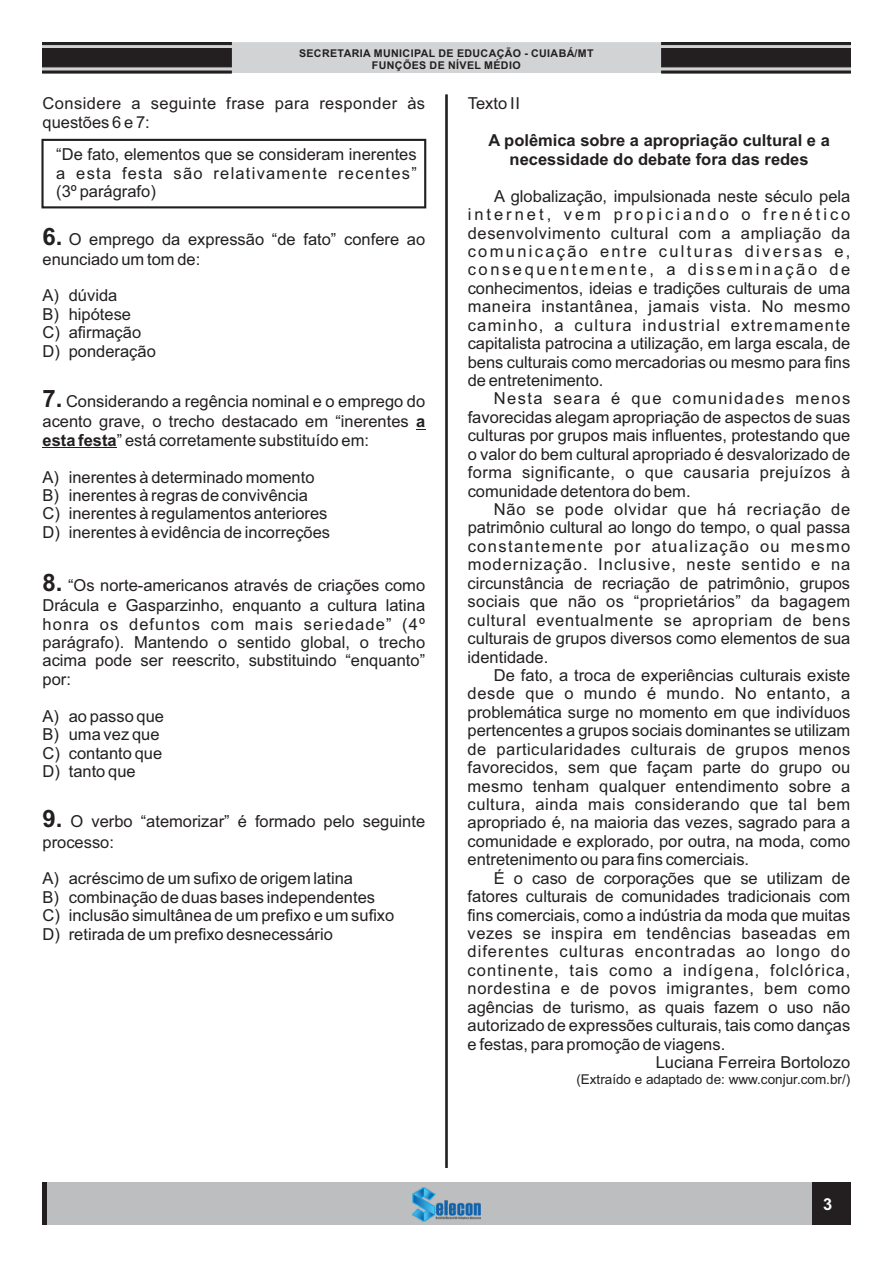
<style>
.page{position:relative;width:893px;height:1263px;background:#fff}
.page>*{position:absolute;margin:0;border:0;box-sizing:border-box;transform-origin:0 0}
.t1{font:16.5px/18.5px "Arial";color:#231f20}
.t2{font:700 16.5px/18.5px "Arial";color:#231f20;text-align:center}
.t3{font:16.5px/18.5px "Arial";letter-spacing:.025em;color:#231f20}
.t4{font:16.5px "Arial";letter-spacing:.065em;color:#231f20}
.t5{font:16.5px "Arial";letter-spacing:.06em;color:#231f20}
.t6{font:16.5px "Arial";letter-spacing:.03em;color:#231f20}
.t7{font:16.5px "Arial";letter-spacing:.04em;color:#231f20}
.t8{font:700 16.5px "Arial";color:#fff}
.t9{font:13.5px "Arial";color:#231f20}
.t10{font:700 10.65px/11.9px "Arial";letter-spacing:.035em;color:#231f20;text-align:center}
.s1{font-weight:700;font-size:24px}
.s2{font-weight:700}
</style>
<div class="page">
<hr style="left:43px;top:447px;width:74px;height:1px;background:#231f20">
<div style="left:41px;top:139px;width:385px;height:69px;border:2px solid #231f20"></div>
<div style="left:43px;top:1182px;width:807px;height:43px;background:#bcbec0"></div>
<img style="left:413px;top:1188px;width:67px;height:33px">
<hr style="left:43px;top:1182px;width:4px;height:43px;background:#231f20">
<div style="left:812px;top:1182px;width:38px;height:43px;background:#231f20"></div>
<svg style="left:42px;top:42px;width:809px;height:32px;background:#919091"></svg>
<hr style="left:445px;top:95px;width:3px;height:1073px;background:#231f20">
<p class="t10" style="left:299px;top:49px;width:296px">SECRETARIA MUNICIPAL DE EDUCAÇÃO - CUIABÁ/MT<br>FUNÇÕES DE NÍVEL MÉDIO</p>
<p class="t3" style="left:43px;top:96px;width:384px">Considere a seguinte frase para responder às questões 6 e 7:</p>
<p class="t1" style="left:56px;top:147px;width:362px;text-align:justify">“De fato, elementos que se consideram inerentes a esta festa são relativamente recentes” (3º parágrafo)</p>
<p class="t1" style="left:43px;top:230px;width:384px;line-height:20px"><span class="s1">6.</span> O emprego da expressão “de fato” confere ao enunciado um tom de:</p>
<p class="t1" style="left:43px;top:288px;width:115px">A) dúvida<br>B) hipótese<br>C) afirmação<br>D) ponderação</p>
<p class="t1" style="left:43px;top:393px;width:384px;line-height:20px"><span class="s1">7.</span> Considerando a regência nominal e o emprego do acento grave, o trecho destacado em “inerentes <span class="s2">a</span></p>
<p class="t1" style="left:43px;top:432px;width:328px"><span class="s2">esta festa</span>” está corretamente substituído em:</p>
<p class="t1" style="left:43px;top:469px;width:289px">A) inerentes à determinado momento B) inerentes à regras de convivência<br>C) inerentes à regulamentos anteriores D) inerentes à evidência de incorreções</p>
<p class="t1" style="left:43px;top:577px;width:384px;line-height:20px"><span class="s1">8.</span> “Os norte-americanos através de criações como<br>Drácula e Gasparzinho, enquanto a cultura latina</p>
<p class="t1" style="left:42px;top:616px;width:384px;text-align:justify">honra os defuntos com mais seriedade” (4º parágrafo). Mantendo o sentido global, o trecho acima pode ser reescrito, substituindo “enquanto” por:</p>
<p class="t1" style="left:42px;top:708px;width:123px">A) ao passo que<br>B) uma vez que<br>C) contanto que<br>D) tanto que</p>
<p class="t1" style="left:43px;top:813px;width:384px;line-height:20px"><span class="s1">9.</span> O verbo “atemorizar” é formado pelo seguinte processo:</p>
<p class="t1" style="left:43px;top:871px;width:353px">A) acréscimo de um sufixo de origem latina<br>B) combinação de duas bases independentes C) inclusão simultânea de um prefixo e um sufixo D) retirada de um prefixo desnecessário</p>
<p class="t1" style="left:468px;top:96px;width:54px">Texto II</p>
<p class="t2" style="left:488px;top:133px;width:343px">A polêmica sobre a apropriação cultural e a necessidade do debate fora das redes</p>
<p class="t1" style="left:468px;top:188px;width:384px;text-align:justify;text-indent:26px">A globalização, impulsionada neste século pela internet, vem propiciando o frenético desenvolvimento cultural com a ampliação da comunicação entre culturas diversas e, consequentemente, a disseminação de conhecimentos, ideias e tradições culturais de uma maneira instantânea, jamais vista. No mesmo caminho, a cultura industrial extremamente capitalista patrocina a utilização, em larga escala, de bens culturais como mercadorias ou mesmo para fins de entretenimento.</p>
<p class="t1" style="left:468px;top:391px;width:384px;text-align:justify;text-indent:26px">Nesta seara é que comunidades menos favorecidas alegam apropriação de aspectos de suas culturas por grupos mais influentes, protestando que o valor do bem cultural apropriado é desvalorizado de forma significante, o que causaria prejuízos à comunidade detentora do bem.</p>
<p class="t1" style="left:468px;top:501px;width:384px;text-align:justify;text-indent:26px">Não se pode olvidar que há recriação de patrimônio cultural ao longo do tempo, o qual passa constantemente por atualização ou mesmo modernização. Inclusive, neste sentido e na circunstância de recriação de patrimônio, grupos sociais que não os “proprietários” da bagagem cultural eventualmente se apropriam de bens culturais de grupos diversos como elementos de sua identidade.</p>
<p class="t1" style="left:468px;top:667px;width:384px;text-align:justify;text-indent:26px">De fato, a troca de experiências culturais existe desde que o mundo é mundo. No entanto, a problemática surge no momento em que indivíduos pertencentes a grupos sociais dominantes se utilizam de particularidades culturais de grupos menos favorecidos, sem que façam parte do grupo ou mesmo tenham qualquer entendimento sobre a cultura, ainda mais considerando que tal bem apropriado é, na maioria das vezes, sagrado para a comunidade e explorado, por outra, na moda, como entretenimento ou para fins comerciais.</p>
<p class="t1" style="left:494px;top:870px;width:358px">É o caso de corporações que se utilizam de</p>
<p class="t1" style="left:468px;top:889px;width:384px">fatores culturais de comunidades tradicionais com</p>
<p class="t1" style="left:468px;top:907px;width:384px">fins comerciais, como a indústria da moda que muitas</p>
<p class="t6" style="left:468px;top:927px;width:384px">vezes se inspira em tendências baseadas em</p>
<p class="t5" style="left:468px;top:945px;width:384px">diferentes culturas encontradas ao longo do</p>
<p class="t4" style="left:468px;top:964px;width:384px">continente, tais como a indígena, folclórica,</p>
<p class="t7" style="left:468px;top:982px;width:384px">nordestina e de povos imigrantes, bem como</p>
<p class="t1" style="left:468px;top:999px;width:384px">agências de turismo, as quais fazem o uso não</p>
<p class="t1" style="left:468px;top:1018px;width:384px">autorizado de expressões culturais, tais como danças</p>
<p class="t1" style="left:468px;top:1036px;width:259px">e festas, para promoção de viagens.</p>
<p class="t1" style="left:656px;top:1054px;width:196px">Luciana Ferreira Bortolozo</p>
<p class="t9" style="left:576px;top:1074px;width:275px">(Extraído e adaptado de: www.conjur.com.br/)</p>
<p class="t8" style="left:823px;top:1197px;width:11px">3</p>
</div>
